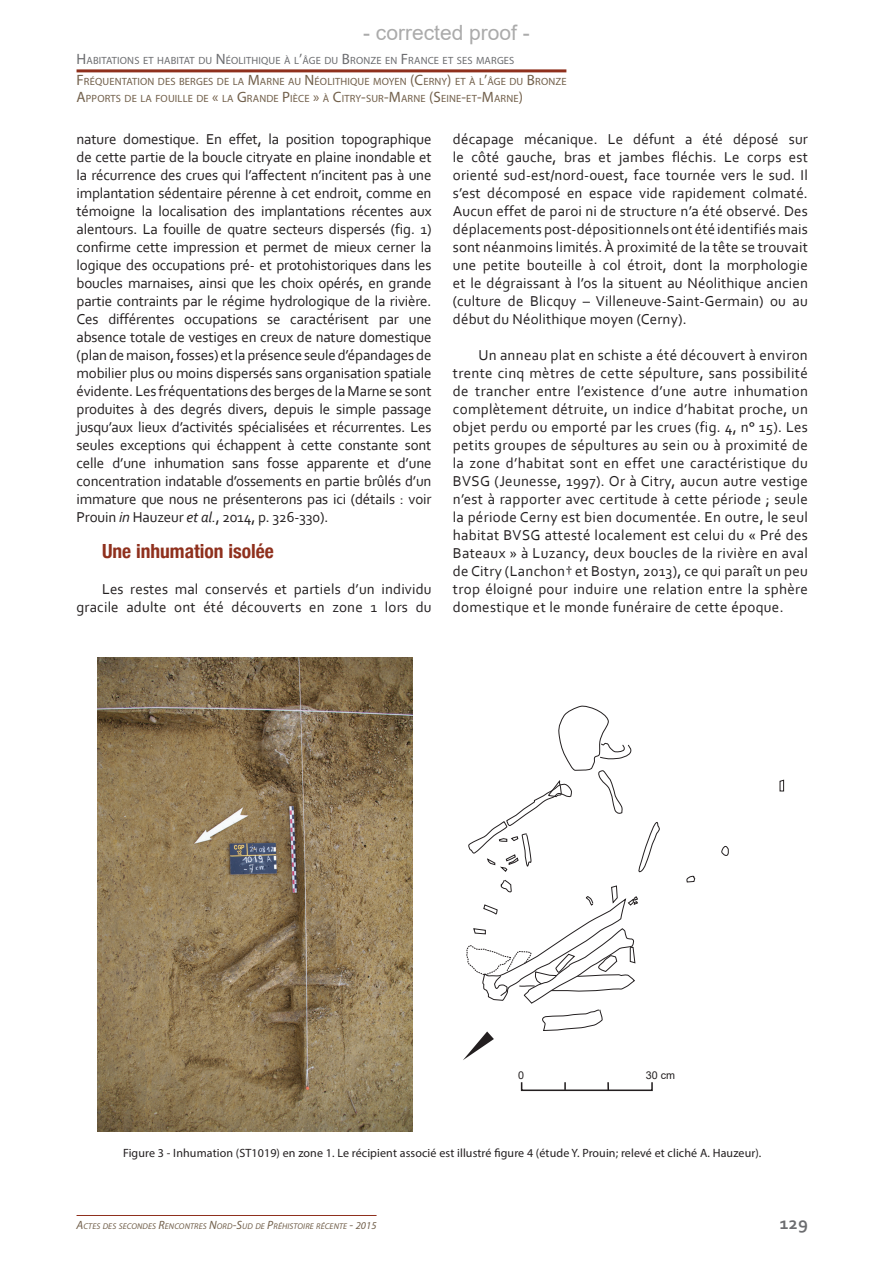
<style>
.page{position:relative;width:893px;height:1263px;background:#fff}
.page>*{position:absolute;margin:0;border:0;box-sizing:border-box;transform-origin:0 0}
.t1{font:21px "Arial";color:#ababab}
.t2{font:700 condensed 19.5px "Helvetica Neue";color:#8f301d}
.t3{font:700 18px "Corbel";color:#6c6d70}
.t4{font:15px/18px "Corbel";letter-spacing:.01em;color:#231f20;text-align:justify}
.t5{font:12px "Myriad Pro";letter-spacing:.01em;color:#231f20}
.t6{font:10.8px "Arial";color:#231f20}
.t7{font:10.5px/20.7px "Myriad Pro";letter-spacing:.015em;color:#72604b}
.t8{font:italic 8.4px "Myriad Pro";letter-spacing:.015em;color:#72604b}
.s1{font-size:15px;color:#6c6d70}
.s2{color:#6c6d70}
.s3{font-size:15px}
.s4{font-style:italic}
.s5{font-size:12px}
.s6{font-size:10.5px}
</style>
<div class="page">
<hr style="left:77px;top:69px;width:489px;height:3px;background:#8f301d">
<hr style="left:77px;top:1215px;width:300px;height:1px;background:#8f301d">
<svg style="left:468px;top:705px;width:192px;height:168px"></svg>
<svg style="left:686px;top:876px;width:9px;height:7px"></svg>
<svg style="left:721px;top:846px;width:8px;height:10px"></svg>
<svg style="left:779px;top:779px;width:5px;height:13px"></svg>
<div style="left:521px;top:1081px;width:132px;height:10px;border:2px solid #231f20"></div>
<svg style="left:564px;top:1082px;width:2px;height:8px"></svg>
<svg style="left:607px;top:1082px;width:2px;height:8px"></svg>
<svg style="left:463px;top:879px;width:175px;height:181px"></svg>
<img style="left:97px;top:657px;width:315px;height:474px">
<h1 class="t1" style="left:363px;top:18px;width:168px">- corrected proof -</h1>
<p class="t7" style="left:77px;top:50px;width:491px"><span class="s1">H</span><span class="s2">ABITATIONS ET HABITAT DU</span> <span class="s1">N</span> <span class="s2">ÉOLITHIQUE À L</span><span class="s1">’</span><span class="s2">ÂGE DU</span> <span class="s1">B</span><span class="s2">RONZE EN</span> <span class="s1">F</span><span class="s2">RANCE ET SES MARGES<br></span><span class="s3">F</span>RÉQUENTATION DES BERGES DE LA <span class="s3">M</span>ARNE AU <span class="s3">N</span> ÉOLITHIQUE MOYEN <span class="s3">(C</span>ERNY<span class="s3">)</span> ET À L<span class="s3">’</span>ÂGE DU <span class="s3">B</span>RONZE</p>
<p class="t7" style="left:77px;top:88px;width:448px"><span class="s3">A</span>PPORTS DE LA FOUILLE DE <span class="s3">«</span> LA <span class="s3">G</span>RANDE <span class="s3">P</span>IÈCE <span class="s3">»</span> À <span class="s3">C</span>ITRY<span class="s3">-</span>SUR<span class="s3">-M</span>ARNE <span class="s3">(S</span>EINE<span class="s3">-</span>ET<span class="s3">-M</span>ARNE<span class="s3">)</span></p>
<p class="t4" style="left:77px;top:130px;width:357px">nature domestique. En effet, la position topographique de cette partie de la boucle citryate en plaine inondable et la récurrence des crues qui l’affectent n’incitent pas à une implantation sédentaire pérenne à cet endroit, comme en témoigne la localisation des implantations récentes aux alentours. La fouille de quatre secteurs dispersés (fig. 1) confirme cette impression et permet de mieux cerner la logique des occupations pré- et protohistoriques dans les boucles marnaises, ainsi que les choix opérés, en grande partie contraints par le régime hydrologique de la rivière.<br>Ces différentes occupations se caractérisent par une absence totale de vestiges en creux de nature domestique (plan de maison, fosses) et la présence seule d’épandages de mobilier plus ou moins dispersés sans organisation spatiale évidente. Les fréquentations des berges de la Marne se sont produites à des degrés divers, depuis le simple passage jusqu’aux lieux d’activités spécialisées et récurrentes. Les seules exceptions qui échappent à cette constante sont celle d’une inhumation sans fosse apparente et d’une concentration indatable d’ossements en partie brûlés d’un immature que nous ne présenterons pas ici (détails : voir Prouin <span class="s4">in</span> Hauzeur <span class="s4">et al.</span>, 2014, p. 326-330).</p>
<h2 class="t2" style="left:102px;top:535px;width:173px">Une inhumation isolée</h2>
<p class="t4" style="left:77px;top:580px;width:357px;text-align:right">Les restes mal conservés et partiels d’un individu gracile adulte ont été découverts en zone 1 lors du</p>
<p class="t4" style="left:453px;top:130px;width:357px">décapage mécanique. Le défunt a été déposé sur le côté gauche, bras et jambes fléchis. Le corps est orienté sud-est/nord-ouest, face tournée vers le sud. Il s’est décomposé en espace vide rapidement colmaté.<br>Aucun effet de paroi ni de structure n’a été observé. Des déplacements post-dépositionnels ont été identifiés mais sont néanmoins limités. À proximité de la tête se trouvait une petite bouteille à col étroit, dont la morphologie et le dégraissant à l’os la situent au Néolithique ancien (culture de Blicquy – Villeneuve-Saint-Germain) ou au début du Néolithique moyen (Cerny).</p>
<p class="t4" style="left:453px;top:346px;width:357px;text-indent:26px">Un anneau plat en schiste a été découvert à environ trente cinq mètres de cette sépulture, sans possibilité de trancher entre l’existence d’une autre inhumation complètement détruite, un indice d’habitat proche, un objet perdu ou emporté par les crues (fig. 4, n° 15). Les petits groupes de sépultures au sein ou à proximité de la zone d’habitat sont en effet une caractéristique du BVSG (Jeunesse, 1997). Or à Citry, aucun autre vestige n’est à rapporter avec certitude à cette période ; seule la période Cerny est bien documentée. En outre, le seul habitat BVSG attesté localement est celui du « Pré des Bateaux » à Luzancy, deux boucles de la rivière en aval de Citry (Lanchon† et Bostyn, 2013), ce qui paraît un peu trop éloigné pour induire une relation entre la sphère domestique et le monde funéraire de cette époque.</p>
<p class="t6" style="left:518px;top:1068px;width:7px">0</p>
<p class="t6" style="left:646px;top:1067px;width:31px">30 cm</p>
<p class="t5" style="left:123px;top:1146px;width:640px">Figure 3 - Inhumation (ST1019) en zone 1. Le récipient associé est illustré figure 4 (étude Y. Prouin; relevé et cliché A. Hauzeur).</p>
<p class="t8" style="left:77px;top:1220px;width:302px"><span class="s5">A</span>CTES DES SECONDES <span class="s5">R</span>ENCONTRES <span class="s5">N</span>ORD<span class="s5">-S</span>UD DE <span class="s5">P</span>RÉHISTOIRE RÉCENTE <span class="s5">-</span> <span class="s6">2015</span></p>
<p class="t3" style="left:780px;top:1211px;width:30px">129</p>
</div>
